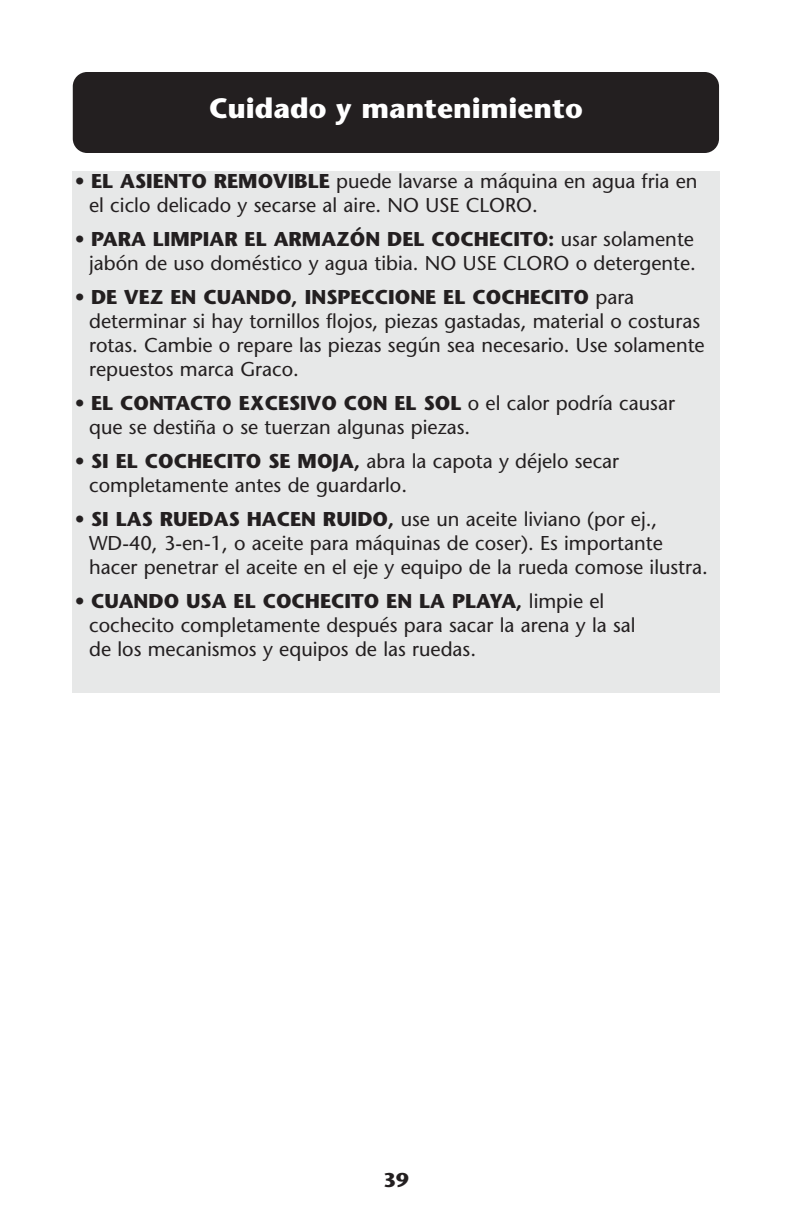
<style>
.page{position:relative;width:792px;height:1224px;background:#fff}
.page>*{position:absolute;margin:0;border:0;box-sizing:border-box;transform-origin:0 0}
.t1{font:700 28px "Stone Sans";color:#fff}
.t2{font:20px/24px "Stone Sans";color:#231f20}
.t3{font:700 20px "Stone Sans";color:#231f20}
.s1{font-weight:700}
</style>
<div class="page">
<div style="left:73px;top:72px;width:646px;height:81px;background:#231f20;border-radius:14px"></div>
<div style="left:73px;top:171px;width:647px;height:522px;background:#e7e8e8"></div>
<h1 class="t1" style="left:209px;top:98px;width:375px">Cuidado y mantenimiento</h1>
<p class="t2" style="left:89px;top:171px;width:610px;text-indent:-14px">• <span class="s1">EL ASIENTO REMOVIBLE</span> puede lavarse a máquina en agua fria en el ciclo delicado y secarse al aire. NO USE CLORO.</p>
<p class="t2" style="left:75px;top:229px;width:623px;text-align:right">• <span class="s1">PARA LIMPIAR EL ARMAZÓN DEL COCHECITO:</span> usar solamente jabón de uso doméstico y agua tibia. NO USE CLORO o detergente.</p>
<p class="t2" style="left:89px;top:287px;width:617px;text-indent:-14px">• <span class="s1">DE VEZ EN CUANDO, INSPECCIONE EL COCHECITO</span> para determinar si hay tornillos flojos, piezas gastadas, material o costuras rotas. Cambie o repare las piezas según sea necesario. Use solamente repuestos marca Graco.</p>
<p class="t2" style="left:89px;top:393px;width:587px;text-indent:-14px">• <span class="s1">EL CONTACTO EXCESIVO CON EL SOL</span> o el calor podría causar que se destiña o se tuerzan algunas piezas.</p>
<p class="t2" style="left:89px;top:451px;width:532px;text-indent:-14px">• <span class="s1">SI EL COCHECITO SE MOJA,</span> abra la capota y déjelo secar completamente antes de guardarlo.</p>
<p class="t2" style="left:89px;top:509px;width:620px;text-indent:-14px">• <span class="s1">SI LAS RUEDAS HACEN RUIDO,</span> use un aceite liviano (por ej.,<br>WD-40, 3-en-1, o aceite para máquinas de coser). Es importante hacer penetrar el aceite en el eje y equipo de la rueda comose ilustra.</p>
<p class="t2" style="left:89px;top:591px;width:548px;text-indent:-14px">• <span class="s1">CUANDO USA EL COCHECITO EN LA PLAYA,</span> limpie el cochecito completamente después para sacar la arena y la sal de los mecanismos y equipos de las ruedas.</p>
<p class="t3" style="left:383px;top:1172px;width:27px">39</p>
</div>
